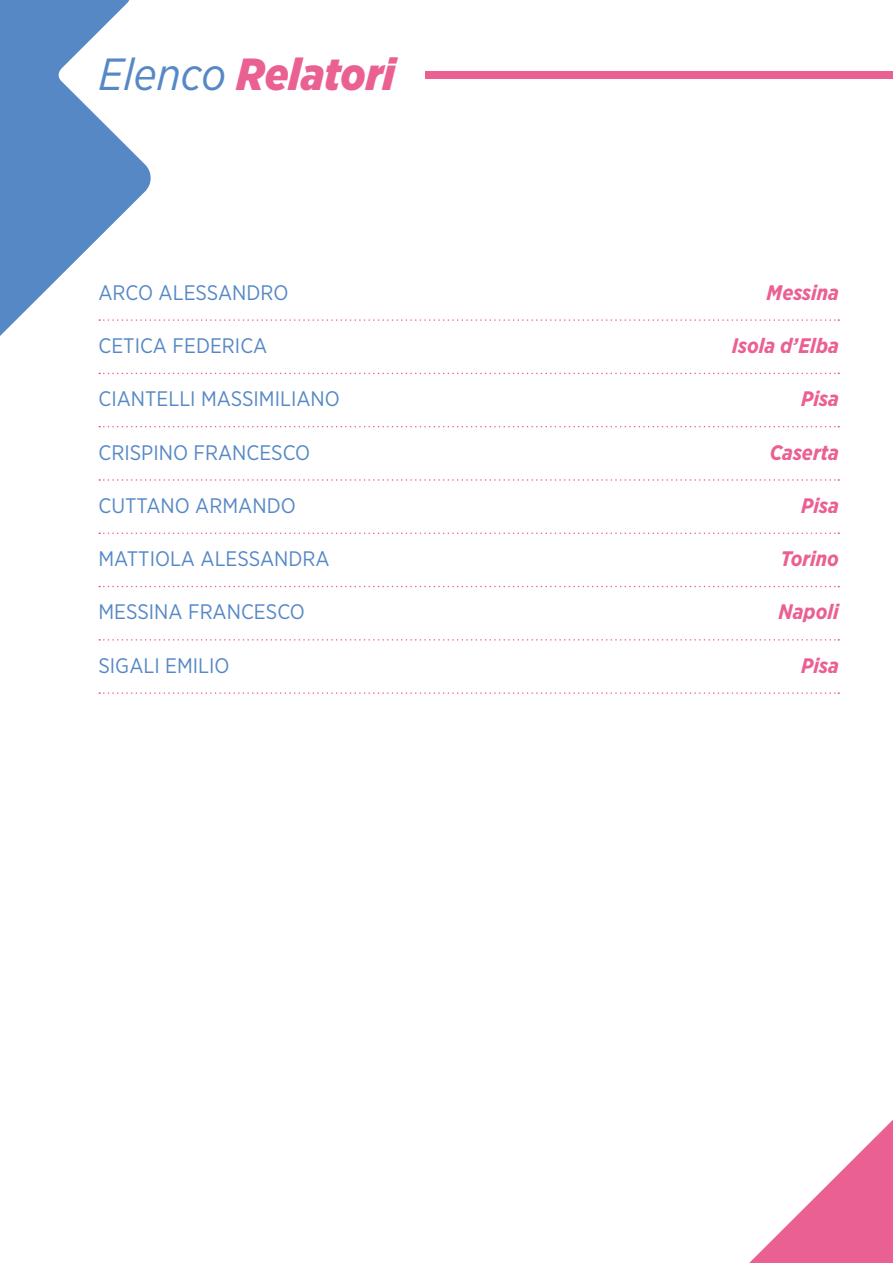
<style>
.page{position:relative;width:893px;height:1263px;background:#fff}
.page>*{position:absolute;margin:0;border:0;box-sizing:border-box;transform-origin:0 0}
.t1{font:italic 900 45px "Gotham Narrow";color:#ea6092}
.t2{font:21px "Gotham Narrow";color:#5688c6}
.t3{font:italic 700 21px "Gotham Narrow";color:#ea6092}
.s1{font-weight:400;color:#5688c6}
</style>
<div class="page">
<svg style="left:0;top:0;width:151px;height:481px"></svg>
<svg style="left:749px;top:1120px;width:144px;height:143px"></svg>
<div style="left:425px;top:71px;width:468px;height:7px;background:#ea6092"></div>
<svg style="left:99px;top:319px;width:740px;height:2px"></svg>
<svg style="left:99px;top:373px;width:740px;height:1px"></svg>
<svg style="left:99px;top:426px;width:740px;height:1px"></svg>
<svg style="left:99px;top:479px;width:740px;height:2px"></svg>
<svg style="left:99px;top:532px;width:740px;height:2px"></svg>
<svg style="left:99px;top:586px;width:740px;height:1px"></svg>
<svg style="left:99px;top:639px;width:740px;height:2px"></svg>
<svg style="left:99px;top:692px;width:740px;height:2px"></svg>
<h1 class="t1" style="left:98px;top:44px;width:298px"><span class="s1">Elenco</span> Relatori</h1>
<p class="t2" style="left:98px;top:279px;width:192px">ARCO ALESSANDRO</p>
<p class="t3" style="left:767px;top:279px;width:74px">Messina</p>
<p class="t2" style="left:98px;top:332px;width:170px">CETICA FEDERICA</p>
<p class="t3" style="left:732px;top:332px;width:109px">Isola d’Elba</p>
<p class="t2" style="left:98px;top:386px;width:243px">CIANTELLI MASSIMILIANO</p>
<p class="t3" style="left:801px;top:385px;width:39px">Pisa</p>
<p class="t2" style="left:98px;top:439px;width:213px">CRISPINO FRANCESCO</p>
<p class="t3" style="left:770px;top:439px;width:71px">Caserta</p>
<p class="t2" style="left:98px;top:492px;width:199px">CUTTANO ARMANDO</p>
<p class="t3" style="left:801px;top:492px;width:39px">Pisa</p>
<p class="t2" style="left:98px;top:546px;width:233px">MATTIOLA ALESSANDRA</p>
<p class="t3" style="left:781px;top:545px;width:60px">Torino</p>
<p class="t2" style="left:98px;top:599px;width:208px">MESSINA FRANCESCO</p>
<p class="t3" style="left:779px;top:598px;width:62px">Napoli</p>
<p class="t2" style="left:98px;top:652px;width:133px">SIGALI EMILIO</p>
<p class="t3" style="left:801px;top:652px;width:39px">Pisa</p>
</div>
